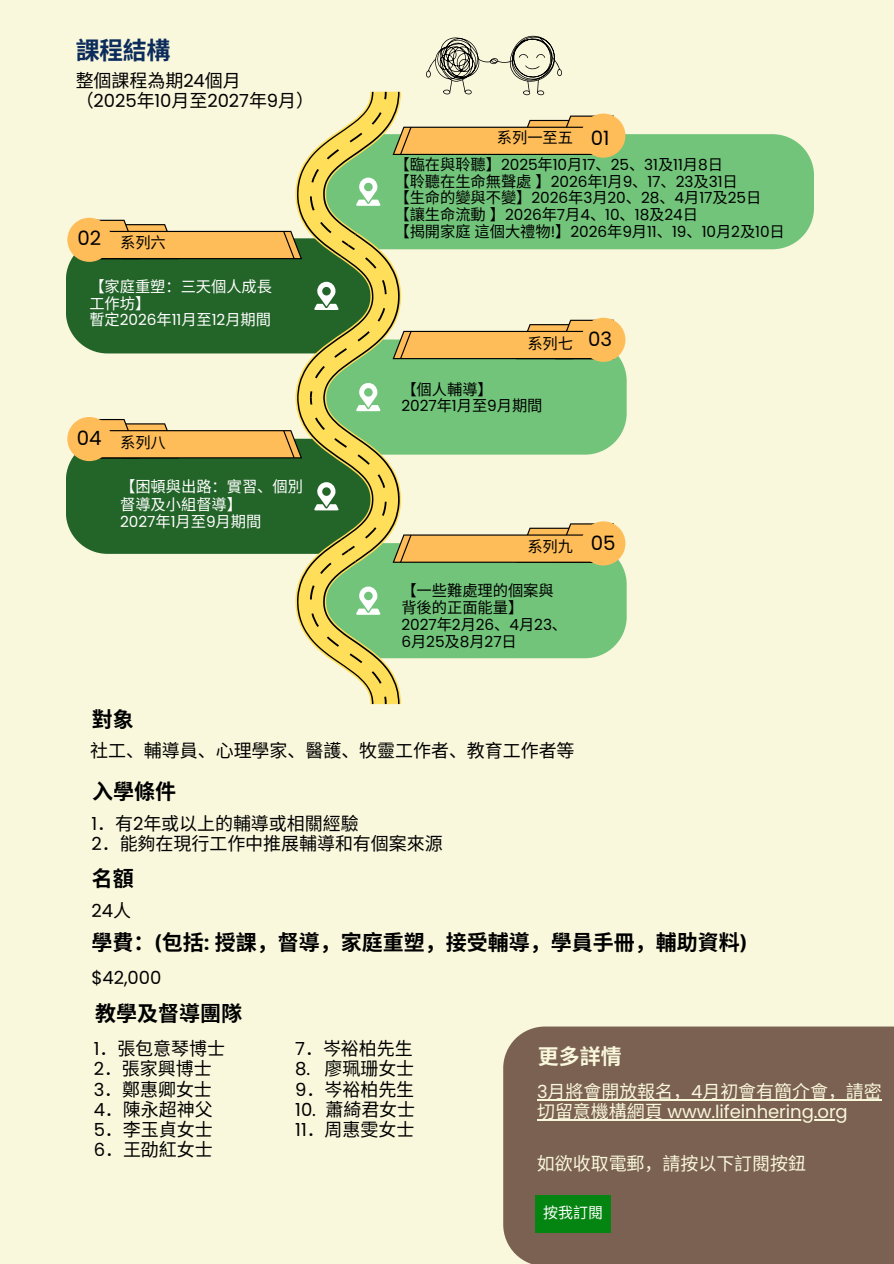
<style>
.page{position:relative;width:894px;height:1264px;background:#fff}
.page>*{position:absolute;margin:0;border:0;box-sizing:border-box;transform-origin:0 0}
.t1{font:700 24px "Noto Sans CJ Ksc";color:#0c2c5b}
.t2{font:700 21px "Noto Sans CJ Ksc";color:#000}
.t3{font:700 21px "Noto Sans CJ Ksc";color:#f9f7dc}
.t4{font:19.8px "Poppins";letter-spacing:-.005em;color:#000}
.t5{font:18px/20.2px "Noto Sans CJ Ksc";letter-spacing:-.005em;color:#000}
.t6{font:18px "Noto Sans CJ Ksc";letter-spacing:-.005em;color:#f9f7dc}
.t7{font:18px "Poppins";letter-spacing:-.005em;color:#f9f7dc}
.t8{font:18px "Poppins";letter-spacing:-.005em;color:#000}
.t9{font:15.3px/16.8px "Noto Sans CJ Ksc";letter-spacing:-.005em;color:#000}
.t10{font:15.3px/16.8px "Poppins";letter-spacing:-.005em;color:#000}
.t11{font:15.3px/16.8px "Noto Sans CJ Ksc";letter-spacing:-.005em;color:#fff}
.t12{font:15.3px "Poppins";color:#fff}
.t13{font:15px "Noto Sans CJ Ksc";color:#fff}
.s1{font-family:"Poppins"}
.s2{font-family:"Noto Sans CJ Ksc"}
.s3{font-family:"Canva Sans"}
</style>
<div class="page">
<div style="left:0;top:0;width:893px;height:1263px;background:#f9f7dc"></div>
<div style="left:321px;top:134px;width:492px;height:115px;background:#71c47a;border-radius:42px"></div>
<div style="left:321px;top:339px;width:305px;height:115px;background:#71c47a;border-radius:42px"></div>
<div style="left:321px;top:543px;width:305px;height:115px;background:#71c47a;border-radius:42px"></div>
<div style="left:66px;top:238px;width:305px;height:115px;background:#236429;border-radius:42px"></div>
<div style="left:66px;top:439px;width:305px;height:115px;background:#236429;border-radius:42px"></div>
<div style="left:581px;top:114px;width:44px;height:44px;background:#ffbd59;border-radius:50%"></div>
<div style="left:581px;top:318px;width:44px;height:44px;background:#ffbd59;border-radius:50%"></div>
<div style="left:581px;top:521px;width:44px;height:44px;background:#ffbd59;border-radius:50%"></div>
<div style="left:67px;top:218px;width:44px;height:44px;background:#ffbd59;border-radius:50%"></div>
<div style="left:67px;top:417px;width:44px;height:44px;background:#ffbd59;border-radius:50%"></div>
<svg style="left:81px;top:36px;width:532px;height:668px"></svg>
<div style="left:503px;top:1026px;width:390px;height:237px;background:#7b6151"></div>
<div style="left:535px;top:1194px;width:75px;height:38px;background:#048411"></div>
<hr style="left:537px;top:1098px;width:344px;height:2px;background:#f9f7dc">
<hr style="left:537px;top:1119px;width:310px;height:1px;background:#f9f7dc">
<h1 class="t1" style="left:76px;top:31px;width:96px">課程結構</h1>
<p class="t5" style="left:76px;top:69px;width:240px">整個課程為期<span class="s1">24</span>個月<br>（<span class="s1">2025</span>年<span class="s1">10</span>月至<span class="s1">2027</span>年<span class="s1">9</span>月）</p>
<p class="t4" style="left:77px;top:224px;width:25px">02</p>
<p class="t9" style="left:120px;top:233px;width:47px">系列六</p>
<p class="t11" style="left:89px;top:277px;width:183px">【家庭重塑：三天個人成長工作坊】</p>
<p class="t11" style="left:89px;top:310px;width:183px">暫定<span class="s1">2026</span>年<span class="s1">11</span>月至<span class="s1">12</span>月期間</p>
<p class="t4" style="left:77px;top:424px;width:26px">04</p>
<p class="t9" style="left:120px;top:433px;width:46px">系列八</p>
<p class="t11" style="left:120px;top:476px;width:184px;line-height:17.7px">【困頓與出路：實習、個別督導及小組督導】</p>
<p class="t12" style="left:120px;top:511px;width:143px">2027<span class="s2">年</span>1<span class="s2">月至</span>9<span class="s2">月期間</span></p>
<p class="t2" style="left:92px;top:702px;width:43px">對象</p>
<h3 class="t4" style="left:590px;top:124px;width:20px">01</h3>
<p class="t9" style="left:496px;top:128px;width:78px">系列一至五</p>
<p class="t10" style="left:394px;top:156px;width:324px"><span class="s2">【臨在與聆聽】</span>2025<span class="s2">年</span>10<span class="s2">月</span> 17<span class="s2">、</span>25<span class="s2">、</span>31<span class="s2">及</span>11<span class="s2">月</span> 8<span class="s2">日</span></p>
<p class="t9" style="left:394px;top:172px;width:339px">【聆聽在生命無聲處】<span class="s1">2026</span>年<span class="s1">1</span>月 <span class="s1">9</span>、<span class="s1">17</span>、<span class="s1">23</span>及<span class="s1">31</span>日</p>
<p class="t9" style="left:394px;top:189px;width:363px">【生命的變與不變】<span class="s1">2026</span>年<span class="s1">3</span>月 <span class="s1">20</span>、<span class="s1">28</span>、<span class="s1">4</span>月 <span class="s1">17</span>及<span class="s1">25</span>日</p>
<p class="t9" style="left:394px;top:205px;width:299px">【讓生命流動】<span class="s1">2026</span>年<span class="s1">7</span>月 <span class="s1">4</span>、<span class="s1">10</span>、<span class="s1">18</span>及<span class="s1">24</span>日</p>
<p class="t9" style="left:394px;top:222px;width:386px">【揭開家庭這個大禮物<span class="s1">!</span>】<span class="s1">2026</span>年<span class="s1">9</span>月 <span class="s1">11</span>、<span class="s1">19</span>、<span class="s1">10</span>月 <span class="s1">2</span>及<span class="s1">10</span>日</p>
<p class="t9" style="left:527px;top:334px;width:47px">系列七</p>
<p class="t9" style="left:401px;top:380px;width:93px">【個人輔導】</p>
<p class="t10" style="left:401px;top:398px;width:143px">2027<span class="s2">年</span>1<span class="s2">月至</span>9<span class="s2">月期間</span></p>
<p class="t4" style="left:588px;top:325px;width:25px">03</p>
<p class="t9" style="left:527px;top:537px;width:47px">系列九</p>
<p class="t9" style="left:401px;top:581px;width:154px">【一些難處理的個案與背後的正面能量】</p>
<p class="t10" style="left:401px;top:616px;width:167px">2027<span class="s2">年</span>2<span class="s2">月</span> 26<span class="s2">、</span>4<span class="s2">月</span> 23<span class="s2">、<br></span>6<span class="s2">月</span> 25<span class="s2">及</span>8<span class="s2">月</span> 27<span class="s2">日</span></p>
<p class="t4" style="left:590px;top:528px;width:26px">05</p>
<p class="t5" style="left:90px;top:739px;width:486px">社工、輔導員、心理學家、醫護、牧靈工作者、教育工作者等</p>
<p class="t2" style="left:92px;top:774px;width:85px">入學條件</p>
<p class="t5" style="left:91px;top:812px;width:352px"><span class="s1">1</span>．有<span class="s1">2</span>年或以上的輔導或相關經驗<br><span class="s1">2</span>．能夠在現行工作中推展輔導和有個案來源</p>
<p class="t2" style="left:92px;top:861px;width:43px">名額</p>
<p class="t8" style="left:91px;top:897px;width:39px">24<span class="s2">人</span></p>
<p class="t2" style="left:91px;top:925px;width:657px">學費：<span class="s3">(</span>包括<span class="s3">:</span> 授課，督導，家庭重塑，接受輔導，學員手冊，輔助資料<span class="s3">)</span></p>
<p class="t8" style="left:91px;top:965px;width:71px">$42,000</p>
<p class="t2" style="left:95px;top:996px;width:148px">教學及督導團隊</p>
<p class="t5" style="left:94px;top:1037px;width:131px"><span class="s1">1</span>．張包意琴博士<br><span class="s1">2</span>．張家興博士<br><span class="s1">3</span>．鄭惠卿女士<br><span class="s1">4</span>．陳永超神父<br><span class="s1">5</span>．李玉貞女士<br><span class="s1">6</span>．王劭紅女士</p>
<p class="t5" style="left:295px;top:1037px;width:117px"><span class="s1">7</span>．岑裕柏先生</p>
<p class="t5" style="left:295px;top:1057px;width:118px"><span class="s1">8.</span> 廖珮珊女士<br><span class="s1">9</span>．岑裕柏先生</p>
<p class="t5" style="left:295px;top:1098px;width:119px"><span class="s1">10.</span> 蕭綺君女士<br><span class="s1">11</span>．周惠雯女士</p>
<p class="t3" style="left:537px;top:1039px;width:85px">更多詳情</p>
<p class="t6" style="left:537px;top:1076px;width:346px"><span class="s1">3</span>月將會開放報名，<span class="s1">4</span>月初會有簡介會，請密</p>
<p class="t7" style="left:537px;top:1099px;width:312px"><span class="s2">切留意機構網頁</span> www.lifeinhering.org</p>
<p class="t6" style="left:537px;top:1148px;width:270px">如欲收取電郵，請按以下訂閱按鈕</p>
<p class="t13" style="left:543px;top:1200px;width:61px">按我訂閱</p>
</div>
